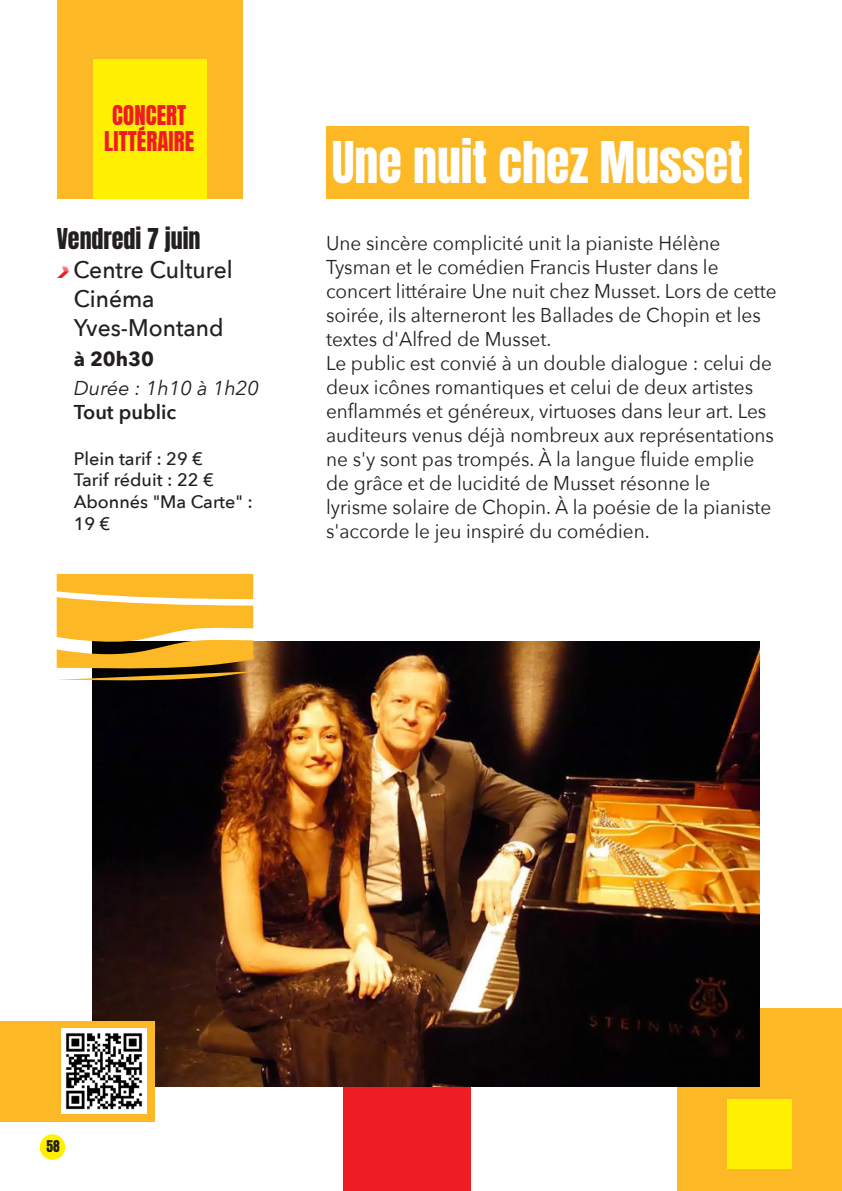
<style>
.page{position:relative;width:842px;height:1191px;background:#fff}
.page>*{position:absolute;margin:0;border:0;box-sizing:border-box;transform-origin:0 0}
.t1{font:48px "Anton";color:#fff}
.t2{font:500 24px "Avenir Next";color:#231f20;scale:.95 1}
.t3{font:24px "Anton";color:#231f20}
.t4{font:22.8px/26px "Anton";letter-spacing:.005em;color:#ee1d23;text-align:center}
.t5{font:20px/24px "Avenir Next";color:#231f20;scale:.95 1}
.t6{font:italic 20px "Avenir Next";color:#231f20}
.t7{font:600 20px "Avenir Next";color:#231f20}
.t8{font:700 20px "Avenir Next";color:#231f20}
.t9{font:500 18px "Avenir Next";color:#231f20}
.t10{font:13.6px "Anton";color:#231f20}
.s1{font-family:"Airstrike Half Tone";font-weight:400;color:#ee1d23}
</style>
<div class="page">
<div style="left:343px;top:1055px;width:127px;height:136px;background:#ee1d23"></div>
<div style="left:677px;top:1008px;width:165px;height:183px;background:#fcb825"></div>
<div style="left:57px;top:0;width:186px;height:199px;background:#fcb825"></div>
<div style="left:93px;top:59px;width:113px;height:140px;background:#fff101"></div>
<div style="left:326px;top:126px;width:423px;height:72px;background:#fcb825"></div>
<img style="left:93px;top:642px;width:666px;height:444px">
<svg style="left:57px;top:574px;width:196px;height:109px;background:#dcab42"></svg>
<div style="left:40px;top:1134px;width:25px;height:25px;background:#fff101;border-radius:50%"></div>
<div style="left:727px;top:1099px;width:64px;height:70px;background:#fff101"></div>
<div style="left:0;top:1020px;width:154px;height:101px;background:#fcb825"></div>
<img style="left:61px;top:1028px;width:85px;height:85px">
<p class="t4" style="left:104px;top:104px;width:91px">CONCERT<br>LITTÉRAIRE</p>
<p class="t3" style="left:57px;top:227px;width:145px">Vendredi 7 juin</p>
<p class="t2" style="left:57px;top:249px;width:187px"><span class="s1">&gt;</span> Centre Culturel</p>
<p class="t2" style="left:74px;top:278px;width:87px">Cinéma</p>
<p class="t2" style="left:74px;top:307px;width:159px">Yves-Montand</p>
<p class="t8" style="left:74px;top:341px;width:82px">à 20h30</p>
<p class="t6" style="left:74px;top:371px;width:187px">Durée : 1h10 à 1h20</p>
<p class="t7" style="left:74px;top:395px;width:104px">Tout public</p>
<p class="t9" style="left:74px;top:443px;width:131px">Plein tarif : 29 €</p>
<p class="t9" style="left:74px;top:465px;width:141px">Tarif réduit : 22 €</p>
<p class="t9" style="left:74px;top:486px;width:181px">Abonnés "Ma Carte" :</p>
<p class="t9" style="left:74px;top:508px;width:38px">19 €</p>
<p class="t1" style="left:332px;top:138px;width:413px">Une nuit chez Musset</p>
<p class="t5" style="left:326px;top:230px;width:476px">Une sincère complicité unit la pianiste Hélène Tysman et le comédien Francis Huster dans le concert littéraire Une nuit chez Musset. Lors de cette soirée, ils alterneront les Ballades de Chopin et les textes d'Alfred de Musset.</p>
<p class="t5" style="left:326px;top:350px;width:473px">Le public est convié à un double dialogue : celui de deux icônes romantiques et celui de deux artistes enflammés et généreux, virtuoses dans leur art. Les auditeurs venus déjà nombreux aux représentations ne s'y sont pas trompés. À la langue fluide emplie de grâce et de lucidité de Musset résonne le lyrisme solaire de Chopin. À la poésie de la pianiste s'accorde le jeu inspiré du comédien.</p>
<p class="t10" style="left:46px;top:1139px;width:15px">58</p>
</div>
